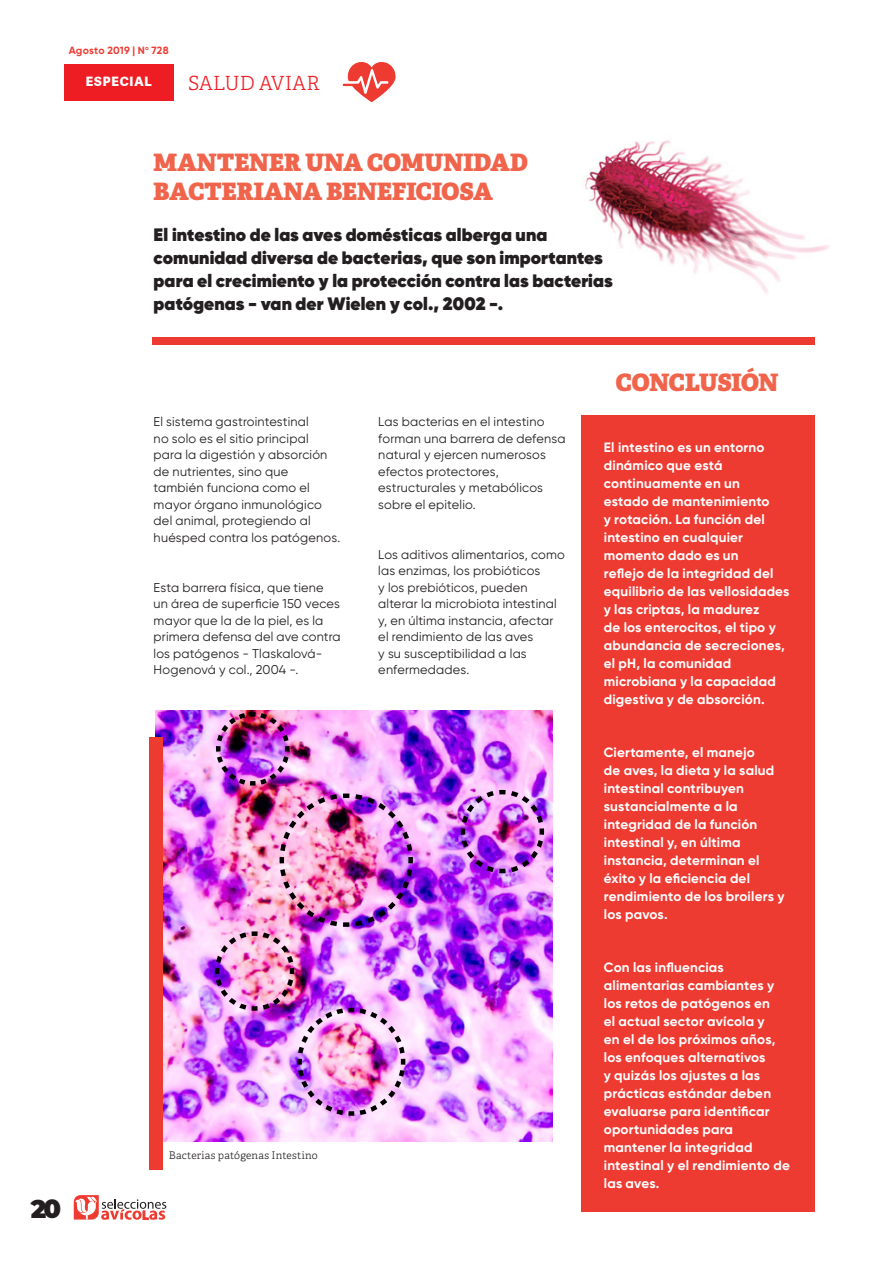
<style>
.page{position:relative;width:893px;height:1263px;background:#fff}
.page>*{position:absolute;margin:0;border:0;box-sizing:border-box;transform-origin:0 0}
.t1{font:900 25.5px "Montserrat";color:#231f20}
.t2{font:800 24px/28.5px "Adelle";letter-spacing:-.005em;color:#f1644c}
.t3{font:300 19.5px "Adelle";letter-spacing:.005em;color:#ee1d23}
.t4{font:800 18px/23.2px "Gilroy";letter-spacing:.005em;color:#231f20}
.t5{font:700 13.5px/18px "Gilroy";letter-spacing:.015em;color:#fff}
.t6{font:12.75px/16.5px "Gilroy";letter-spacing:.015em;color:#231f20}
.t7{font:800 12.75px "Adelle Sans";letter-spacing:.065em;color:#fff}
.t8{font:300 10.5px "Adelle";letter-spacing:.015em;color:#231f20}
.t9{font:700 10.5px "Gilroy";letter-spacing:.02em;color:#ee3b32}
</style>
<div class="page">
<svg style="left:74px;top:1195px;width:92px;height:25px"></svg>
<div style="left:64px;top:64px;width:109px;height:36px;background:#ee1d23"></div>
<svg style="left:342px;top:62px;width:54px;height:40px"></svg>
<img style="left:585px;top:140px;width:244px;height:154px">
<div style="left:581px;top:415px;width:234px;height:797px;background:#ee3b32"></div>
<img style="left:156px;top:711px;width:396px;height:431px">
<div style="left:152px;top:338px;width:663px;height:7px;background:#ee3b32"></div>
<div style="left:149px;top:737px;width:14px;height:432px;background:#ee3b32"></div>
<img style="left:212px;top:710px;width:203px;height:408px">
<img style="left:458px;top:787px;width:88px;height:89px">
<p class="t9" style="left:69px;top:43px;width:101px">Agosto 2019 | N<sup>o</sup> 728</p>
<p class="t7" style="left:86px;top:74px;width:68px">ESPECIAL</p>
<h3 class="t3" style="left:188px;top:71px;width:133px">SALUD AVIAR</h3>
<h1 class="t1" style="left:31px;top:1189px;width:32px">20</h1>
<h2 class="t2" style="left:154px;top:149px;width:376px">MANTENER UNA COMUNIDAD<br>BACTERIANA BENEFICIOSA</h2>
<h3 class="t4" style="left:154px;top:223px;width:461px">El intestino de las aves domésticas alberga una comunidad diversa de bacterias, que son importantes para el crecimiento y la protección contra las bacterias patógenas - van der Wielen y col., 2002 -.</h3>
<p class="t6" style="left:154px;top:414px;width:188px">El sistema gastrointestinal<br>no solo es el sitio principal para la digestión y absorción de nutrientes, sino que también funciona como el mayor órgano inmunológico del animal, protegiendo al huésped contra los patógenos.</p>
<p class="t6" style="left:154px;top:579px;width:189px">Esta barrera física, que tiene un área de superficie 150 veces mayor que la de la piel, es la primera defensa del ave contra los patógenos - Tlaskalová-<br>Hogenová y col., 2004 -.</p>
<p class="t6" style="left:378px;top:414px;width:189px">Las bacterias en el intestino forman una barrera de defensa natural y ejercen numerosos efectos protectores, estructurales y metabólicos sobre el epitelio.</p>
<p class="t6" style="left:378px;top:546px;width:188px">Los aditivos alimentarios, como las enzimas, los probióticos<br>y los prebióticos, pueden alterar la microbiota intestinal y, en última instancia, afectar el rendimiento de las aves<br>y su susceptibilidad a las enfermedades.</p>
<p class="t8" style="left:169px;top:1149px;width:150px">Bacterias patógenas Intestino</p>
<h2 class="t2" style="left:616px;top:368px;width:164px">CONCLUSIÓN</h2>
<p class="t5" style="left:604px;top:438px;width:187px">El intestino es un entorno dinámico que está continuamente en un<br>estado de mantenimiento<br>y rotación. La función del intestino en cualquier momento dado es un<br>reflejo de la integridad del equilibrio de las vellosidades y las criptas, la madurez<br>de los enterocitos, el tipo y abundancia de secreciones, el pH, la comunidad microbiana y la capacidad digestiva y de absorción.</p>
<p class="t5" style="left:604px;top:743px;width:182px">Ciertamente, el manejo<br>de aves, la dieta y la salud intestinal contribuyen sustancialmente a la integridad de la función intestinal y, en última instancia, determinan el éxito y la eficiencia del rendimiento de los broilers y los pavos.</p>
<p class="t5" style="left:604px;top:958px;width:188px">Con las influencias alimentarias cambiantes y los retos de patógenos en<br>el actual sector avícola y<br>en el de los próximos años, los enfoques alternativos<br>y quizás los ajustes a las prácticas estándar deben evaluarse para identificar oportunidades para mantener la integridad intestinal y el rendimiento de las aves.</p>
</div>
